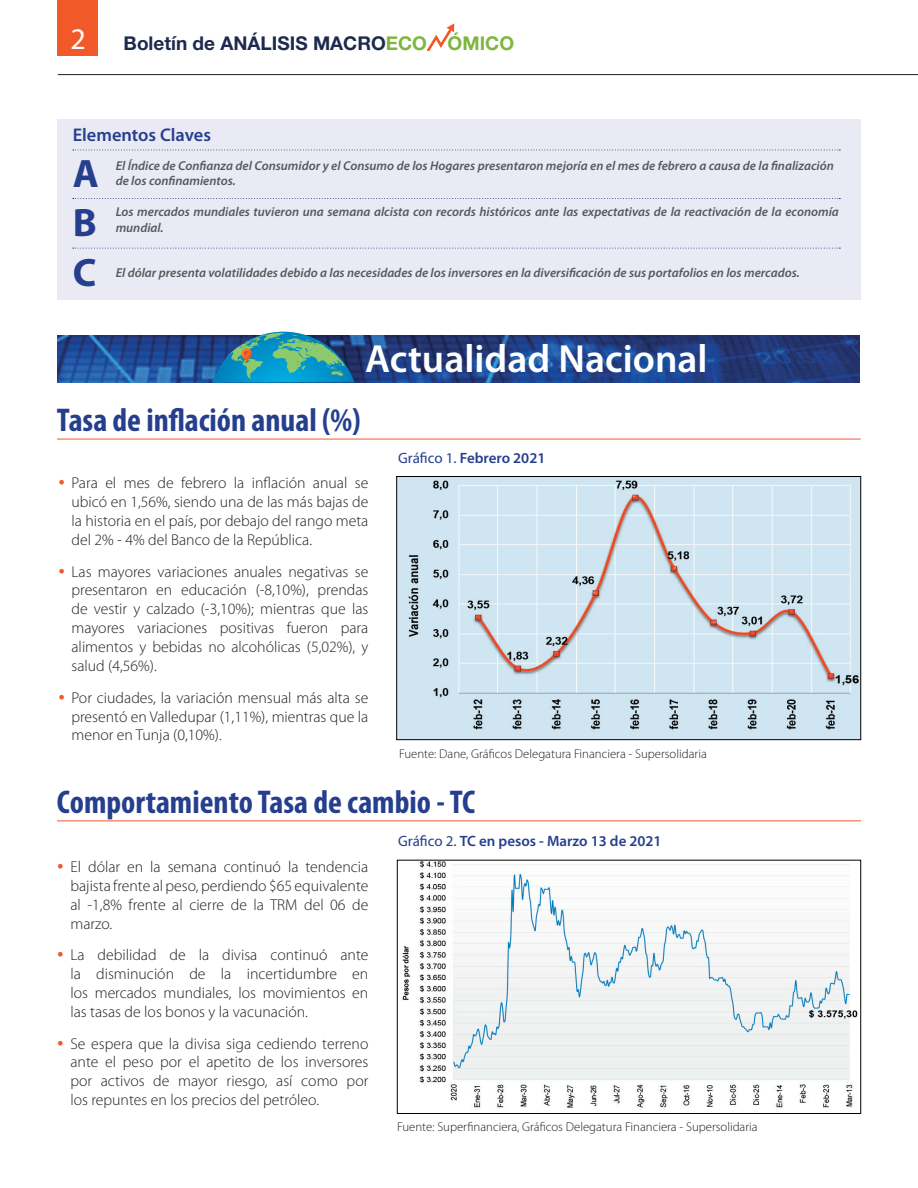
<style>
.page{position:relative;width:918px;height:1188px;background:#fff}
.page>*{position:absolute;margin:0;border:0;box-sizing:border-box;transform-origin:0 0}
.t1{font:700 39.75px/49.8px "Myriad Pro";color:#253f8e;text-align:justify}
.t2{font:600 39.45px "Myriad Pro";color:#fff}
.t3{font:700 condensed 33px "Myriad Pro";color:#253f8e}
.t4{font:30px "Myriad Pro";color:#fff}
.t5{font:700 19.05px "Helvetica Neue LT Pro";color:#1d2a4c}
.t6{font:600 18.45px "Myriad Pro";color:#253f8e}
.t7{font:300 15.75px/18.9px "Myriad Pro";color:#231f20;text-align:justify}
.t8{font:600 15px "Myriad Pro";color:#253f8e}
.t9{font:italic 600 12.9px/15.5px "Myriad Pro";color:#57585a}
.t10{font:300 12.75px "Myriad Pro";color:#231f20}
.s1{color:#7eb640}
.s2{font-weight:400}
</style>
<div class="page">
<div style="left:57px;top:0;width:41px;height:56px;background:#f15929"></div>
<svg style="left:427px;top:23px;width:27px;height:27px"></svg>
<hr style="left:58px;top:74px;width:860px;height:1px;background:#231f20">
<img style="left:57px;top:336px;width:803px;height:46px">
<hr style="left:57px;top:439px;width:804px;height:1px;background:#f15929">
<hr style="left:57px;top:821px;width:804px;height:1px;background:#f15929">
<img style="left:399px;top:478px;width:460px;height:260px">
<div style="left:397px;top:476px;width:464px;height:264px;border:1px solid #000"></div>
<img style="left:402px;top:862px;width:456px;height:246px">
<div style="left:397px;top:860px;width:464px;height:254px;border:1px solid #000"></div>
<svg style="left:212px;top:332px;width:142px;height:50px;background:#358fa3"></svg>
<div style="left:57px;top:119px;width:804px;height:181px;background:#e9eaf3"></div>
<svg style="left:73px;top:150px;width:767px;height:1px"></svg>
<svg style="left:73px;top:248px;width:767px;height:1px"></svg>
<svg style="left:73px;top:198px;width:767px;height:1px"></svg>
<h3 class="t4" style="left:71px;top:21px;width:17px">2</h3>
<p class="t5" style="left:124px;top:31px;width:392px">Boletín de ANÁLISIS MACRO<span class="s1">ECO ÓMICO</span></p>
<p class="t6" style="left:73px;top:125px;width:140px">Elementos Claves</p>
<h1 class="t1" style="left:73px;top:149px;width:28px">A B C</h1>
<p class="t9" style="left:116px;top:158px;width:720px">El Índice de Confianza del Consumidor y el Consumo de los Hogares presentaron mejoría en el mes de febrero a causa de la finalización de los confinamientos.</p>
<p class="t9" style="left:116px;top:204px;width:725px">Los mercados mundiales tuvieron una semana alcista con records históricos ante las expectativas de la reactivación de la economía mundial.</p>
<p class="t9" style="left:116px;top:265px;width:686px">El dólar presenta volatilidades debido a las necesidades de los inversores en la diversificación de sus portafolios en los mercados.</p>
<h2 class="t2" style="left:365px;top:337px;width:344px">Actualidad Nacional</h2>
<h3 class="t3" style="left:57px;top:402px;width:305px">Tasa de inflación anual (%)</h3>
<p class="t7" style="left:72px;top:474px;width:298px">Para el mes de febrero la inflación anual se ubicó en 1,56%, siendo una de las más bajas de la historia en el país, por debajo del rango meta del 2% - 4% del Banco de la República.</p>
<p class="t7" style="left:72px;top:562px;width:298px">Las mayores variaciones anuales negativas se presentaron en educación (-8,10%), prendas de vestir y calzado (-3,10%); mientras que las mayores variaciones positivas fueron para alimentos y bebidas no alcohólicas (5,02%), y salud (4,56%).</p>
<p class="t7" style="left:71px;top:688px;width:298px">Por ciudades, la variación mensual más alta se presentó en Valledupar (1,11%), mientras que la menor en Tunja (0,10%).</p>
<p class="t8" style="left:398px;top:450px;width:149px"><span class="s2">Gráfico 1.</span> Febrero 2021</p>
<p class="t10" style="left:399px;top:747px;width:309px">Fuente: Dane, Gráficos Delegatura Financiera - Supersolidaria</p>
<h3 class="t3" style="left:57px;top:783px;width:420px">Comportamiento Tasa de cambio - TC</h3>
<p class="t7" style="left:70px;top:857px;width:299px">El dólar en la semana continuó la tendencia bajista frente al peso, perdiendo $65 equivalente al -1,8% frente al cierre de la TRM del 06 de marzo.</p>
<p class="t7" style="left:70px;top:946px;width:299px">La debilidad de la divisa continuó ante la disminución de la incertidumbre en los mercados mundiales, los movimientos en las tasas de los bonos y la vacunación.</p>
<p class="t7" style="left:70px;top:1034px;width:299px">Se espera que la divisa siga cediendo terreno ante el peso por el apetito de los inversores por activos de mayor riesgo, así como por los repuntes en los precios del petróleo.</p>
<p class="t8" style="left:398px;top:833px;width:265px"><span class="s2">Gráfico 2.</span> TC en pesos - Marzo 13 de 2021</p>
<p class="t10" style="left:397px;top:1120px;width:362px">Fuente: Superfinanciera, Gráficos Delegatura Financiera - Supersolidaria</p>
</div>
